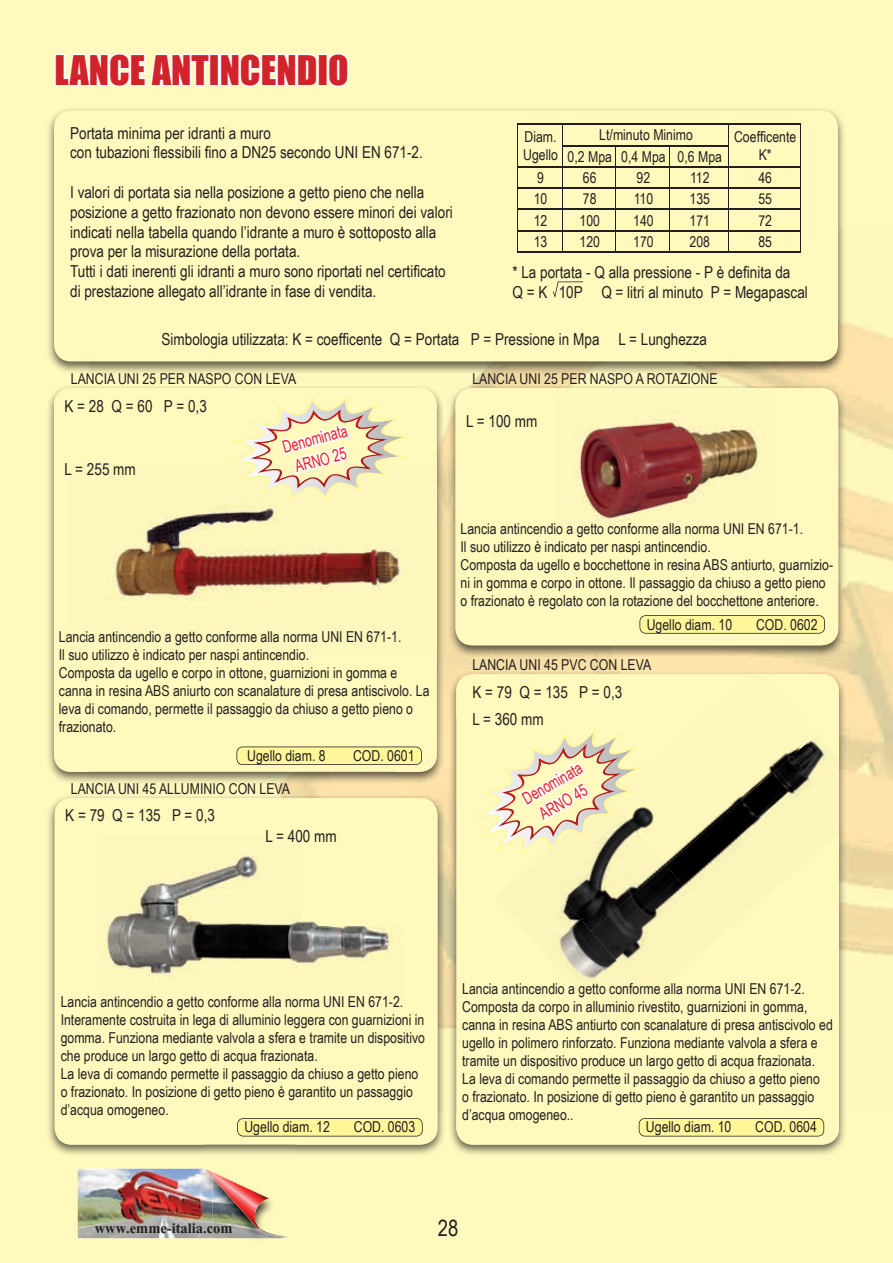
<style>
.page{position:relative;width:893px;height:1263px;background:#fff9bd}
.page>*{position:absolute;margin:0;border:0;box-sizing:border-box;transform-origin:0 0}
.t1{font:37.5px "Impact";color:#d1232a}
.t2{font:22.5px "Arial Narrow";color:#231f20}
.t3{font:700 18px "Aparajita";color:#231f20}
.t4{font:16.95px/21.8px "Arial Narrow";color:#ee1d23;text-align:center;scale:.88 1}
.t5{font:16.5px/19.8px "Arial Narrow";color:#231f20}
.t6{font:15px/18px "Arial Narrow";color:#231f20}
</style>
<div class="page">
<img style="left:77px;top:1168px;width:211px;height:71px">
<svg style="left:54px;top:53px;width:158px;height:34px"></svg>
<div style="left:209px;top:54px;width:11px;height:32px;border:3px solid #fff"></div>
<svg style="left:218px;top:53px;width:101px;height:34px"></svg>
<div style="left:317px;top:54px;width:11px;height:32px;border:3px solid #fff"></div>
<svg style="left:326px;top:53px;width:23px;height:34px"></svg>
<img style="left:48px;top:109px;width:796px;height:263px">
<img style="left:89px;top:227px;width:757px;height:146px">
<div style="left:54px;top:111px;width:784px;height:250px;background:#fff9bd;border-radius:17px"></div>
<hr style="left:517px;top:123px;width:45px;height:1px;background:#231f20">
<hr style="left:562px;top:123px;width:53px;height:1px;background:#231f20">
<hr style="left:615px;top:123px;width:55px;height:1px;background:#231f20">
<hr style="left:670px;top:123px;width:58px;height:1px;background:#231f20">
<hr style="left:728px;top:123px;width:73px;height:1px;background:#231f20">
<svg style="left:517px;top:124px;width:284px;height:128px"></svg>
<hr style="left:728px;top:230px;width:72px;height:1px;background:#231f20">
<hr style="left:728px;top:251px;width:73px;height:1px;background:#231f20">
<svg style="left:553px;top:281px;width:30px;height:17px"></svg>
<img style="left:48px;top:386px;width:41px;height:396px">
<img style="left:89px;top:385px;width:356px;height:48px">
<img style="left:395px;top:433px;width:50px;height:351px">
<div style="left:54px;top:388px;width:383px;height:384px;background:#fff9bd;border-radius:17px"></div>
<img style="left:109px;top:504px;width:298px;height:97px">
<svg style="left:236px;top:746px;width:186px;height:19px;background:#ece491"></svg>
<svg style="left:228px;top:396px;width:182px;height:105px"></svg>
<img style="left:447px;top:384px;width:399px;height:274px">
<div style="left:455px;top:388px;width:383px;height:257px;background:#fff9bd;border-radius:17px"></div>
<img style="left:575px;top:411px;width:183px;height:111px">
<svg style="left:639px;top:615px;width:186px;height:19px;background:#ece490"></svg>
<img style="left:48px;top:796px;width:396px;height:359px">
<img style="left:205px;top:1144px;width:90px;height:11px">
<img style="left:89px;top:794px;width:357px;height:318px">
<div style="left:55px;top:798px;width:382px;height:346px;background:#fff9bd;border-radius:17px"></div>
<img style="left:104px;top:855px;width:289px;height:123px">
<svg style="left:237px;top:1118px;width:186px;height:18px;background:#f1e993"></svg>
<img style="left:450px;top:1112px;width:395px;height:43px">
<img style="left:448px;top:670px;width:399px;height:49px">
<img style="left:448px;top:719px;width:8px;height:393px">
<img style="left:839px;top:719px;width:8px;height:393px">
<div style="left:456px;top:674px;width:383px;height:470px;background:#fff9bd;border-radius:17px"></div>
<img style="left:742px;top:740px;width:89px;height:60px">
<img style="left:666px;top:800px;width:115px;height:65px">
<img style="left:588px;top:806px;width:78px;height:59px">
<img style="left:649px;top:865px;width:60px;height:69px">
<img style="left:553px;top:864px;width:96px;height:118px">
<svg style="left:639px;top:1118px;width:185px;height:18px;background:#f1e992"></svg>
<svg style="left:475px;top:727px;width:168px;height:130px"></svg>
<h1 class="t1" style="left:55px;top:41px;width:296px">LANCE ANTINCENDIO</h1>
<p class="t5" style="left:70px;top:122px;width:354px">Portata minima per idranti a muro<br>con tubazioni flessibili fino a DN25 secondo UNI EN 671-2.</p>
<p class="t5" style="left:70px;top:182px;width:384px">I valori di portata sia nella posizione a getto pieno che nella posizione a getto frazionato non devono essere minori dei valori indicati nella tabella quando l’idrante a muro è sottoposto alla prova per la misurazione della portata.<br>Tutti i dati inerenti gli idranti a muro sono riportati nel certificato di prestazione allegato all’idrante in fase di vendita.</p>
<p class="t5" style="left:162px;top:329px;width:547px">Simbologia utilizzata: K = coefficente Q = Portata P = Pressione in Mpa L = Lunghezza</p>
<p class="t6" style="left:71px;top:369px;width:227px">LANCIA UNI 25 PER NASPO CON LEVA</p>
<p class="t6" style="left:523px;top:127px;width:36px">Diam.<br>Ugello</p>
<p class="t6" style="left:599px;top:125px;width:95px">Lt/minuto Minimo</p>
<p class="t6" style="left:734px;top:127px;width:64px">Coefficente</p>
<p class="t6" style="left:568px;top:147px;width:156px">0,2 Mpa 0,4 Mpa 0,6 Mpa</p>
<p class="t6" style="left:759px;top:145px;width:14px">K*</p>
<p class="t6" style="left:537px;top:168px;width:8px">9</p>
<p class="t6" style="left:583px;top:168px;width:15px">66</p>
<p class="t6" style="left:637px;top:168px;width:15px">92</p>
<p class="t6" style="left:690px;top:168px;width:21px">112</p>
<p class="t6" style="left:758px;top:168px;width:15px">46</p>
<p class="t6" style="left:534px;top:189px;width:15px">10</p>
<p class="t6" style="left:583px;top:189px;width:15px">78</p>
<p class="t6" style="left:634px;top:189px;width:21px">110</p>
<p class="t6" style="left:690px;top:189px;width:22px">135</p>
<p class="t6" style="left:758px;top:189px;width:15px">55</p>
<p class="t6" style="left:534px;top:211px;width:15px">12</p>
<p class="t6" style="left:579px;top:211px;width:22px">100</p>
<p class="t6" style="left:633px;top:211px;width:22px">140</p>
<p class="t6" style="left:690px;top:211px;width:22px">171</p>
<p class="t6" style="left:758px;top:211px;width:15px">72</p>
<p class="t6" style="left:534px;top:232px;width:15px">13</p>
<p class="t6" style="left:579px;top:232px;width:22px">120</p>
<p class="t6" style="left:633px;top:232px;width:22px">170</p>
<p class="t6" style="left:690px;top:232px;width:22px">208</p>
<p class="t6" style="left:758px;top:232px;width:15px">85</p>
<p class="t5" style="left:512px;top:262px;width:297px">* La portata - Q alla pressione - P è definita da<br>Q = K 10P Q = litri al minuto P = Megapascal</p>
<p class="t6" style="left:472px;top:369px;width:247px">LANCIA UNI 25 PER NASPO A ROTAZIONE</p>
<p class="t5" style="left:64px;top:396px;width:144px">K = 28 Q = 60 P = 0,3</p>
<p class="t5" style="left:64px;top:459px;width:73px">L = 255 mm</p>
<p class="t4" style="left:280px;top:436px;width:77px;rotate:-15deg">Denominata<br>ARNO 25</p>
<p class="t6" style="left:59px;top:627px;width:372px">Lancia antincendio a getto conforme alla norma UNI EN 671-1.<br>Il suo utilizzo è indicato per naspi antincendio.<br>Composta da ugello e corpo in ottone, guarnizioni in gomma e canna in resina ABS aniurto con scanalature di presa antiscivolo. La leva di comando, permette il passaggio da chiuso a getto pieno o frazionato.</p>
<p class="t6" style="left:247px;top:746px;width:80px">Ugello diam. 8</p>
<p class="t6" style="left:353px;top:746px;width:63px">COD. 0601</p>
<p class="t6" style="left:71px;top:779px;width:221px">LANCIA UNI 45 ALLUMINIO CON LEVA</p>
<p class="t5" style="left:65px;top:804px;width:151px">K = 79 Q = 135 P = 0,3</p>
<p class="t5" style="left:265px;top:826px;width:73px">L = 400 mm</p>
<p class="t5" style="left:466px;top:410px;width:73px">L = 100 mm</p>
<p class="t6" style="left:460px;top:519px;width:374px">Lancia antincendio a getto conforme alla norma UNI EN 671-1.<br>Il suo utilizzo è indicato per naspi antincendio.<br>Composta da ugello e bocchettone in resina ABS antiurto, guarnizio&shy;ni in gomma e corpo in ottone. Il passaggio da chiuso a getto pieno o frazionato è regolato con la rotazione del bocchettone anteriore.</p>
<p class="t6" style="left:647px;top:615px;width:87px">Ugello diam. 10</p>
<p class="t6" style="left:756px;top:615px;width:63px">COD. 0602</p>
<p class="t6" style="left:472px;top:656px;width:180px">LANCIA UNI 45 PVC CON LEVA</p>
<p class="t5" style="left:472px;top:682px;width:151px">K = 79 Q = 135 P = 0,3</p>
<p class="t5" style="left:472px;top:708px;width:73px">L = 360 mm</p>
<p class="t4" style="left:518px;top:789px;width:77px;rotate:-30deg">Denominata<br>ARNO 45</p>
<p class="t6" style="left:61px;top:992px;width:366px">Lancia antincendio a getto conforme alla norma UNI EN 671-2.<br>Interamente costruita in lega di alluminio leggera con guarnizioni in gomma. Funziona mediante valvola a sfera e tramite un dispositivo che produce un largo getto di acqua frazionata.<br>La leva di comando permette il passaggio da chiuso a getto pieno o frazionato. In posizione di getto pieno è garantito un passaggio d’acqua omogeneo.</p>
<p class="t6" style="left:244px;top:1117px;width:87px">Ugello diam. 12</p>
<p class="t6" style="left:354px;top:1117px;width:63px">COD. 0603</p>
<p class="t6" style="left:462px;top:979px;width:372px">Lancia antincendio a getto conforme alla norma UNI EN 671-2.<br>Composta da corpo in alluminio rivestito, guarnizioni in gomma, canna in resina ABS antiurto con scanalature di presa antiscivolo ed ugello in polimero rinforzato. Funziona mediante valvola a sfera e tramite un dispositivo produce un largo getto di acqua frazionata.<br>La leva di comando permette il passaggio da chiuso a getto pieno<br>o frazionato. In posizione di getto pieno è garantito un passaggio d’acqua omogeneo..</p>
<p class="t6" style="left:646px;top:1117px;width:87px">Ugello diam. 10</p>
<p class="t6" style="left:755px;top:1117px;width:63px">COD. 0604</p>
<p class="t3" style="left:95px;top:1217px;width:139px">www.emme-italia.com</p>
<h2 class="t2" style="left:438px;top:1211px;width:22px">28</h2>
</div>
